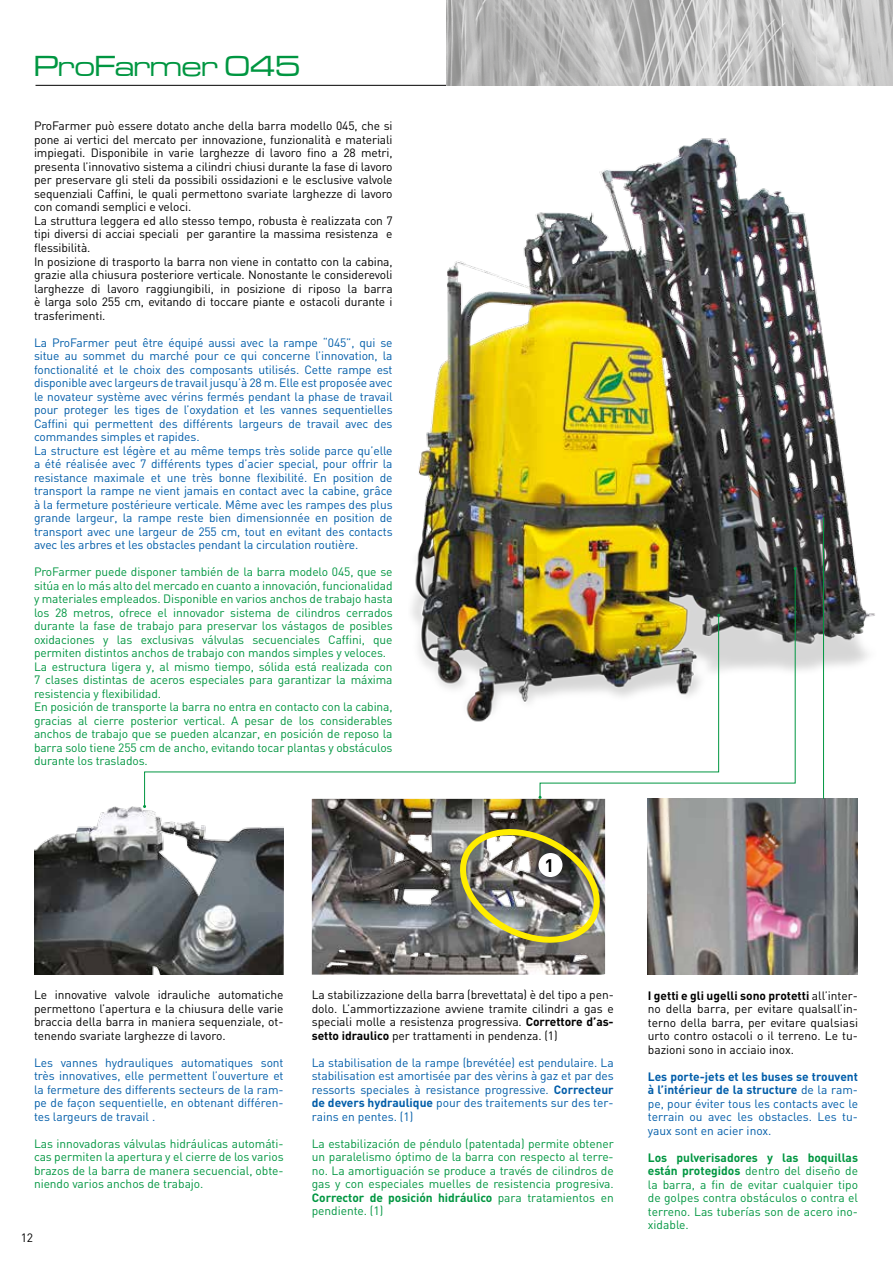
<style>
.page{position:relative;width:893px;height:1263px;background:#fff}
.page>*{position:absolute;margin:0;border:0;box-sizing:border-box;transform-origin:0 0}
.t1{font:500 expanded 30px "Microgramma Com";color:#009641}
.t2{font:700 18px "DIN";color:#000}
.t3{font:12px/13.5px "DIN";letter-spacing:-.01em;color:#005da9;text-align:justify}
.t4{font:12px/13.5px "DIN";letter-spacing:-.01em;color:#009641;text-align:justify}
.t5{font:12px/13.5px "DIN";letter-spacing:-.01em;color:#000;text-align:justify}
.s1{font-weight:700}
</style>
<div class="page">
<hr style="left:36px;top:85px;width:410px;height:1px;background:#000">
<img style="left:412px;top:138px;width:463px;height:592px">
<img style="left:312px;top:807px;width:293px;height:168px">
<img style="left:455px;top:817px;width:151px;height:138px">
<div style="left:538px;top:853px;width:24px;height:24px;background:#fff;border-radius:50%"></div>
<img style="left:34px;top:806px;width:250px;height:169px">
<img style="left:648px;top:799px;width:209px;height:176px">
<svg style="left:144px;top:614px;width:575px;height:193px"></svg>
<img style="left:539px;top:568px;width:257px;height:230px">
<svg style="left:538px;top:796px;width:4px;height:3px"></svg>
<hr style="left:823px;top:517px;width:1px;height:282px;background:#009641">
<img style="left:446px;top:0;width:447px;height:86px">
<h1 class="t1" style="left:34px;top:47px;width:268px">ProFarmer 045</h1>
<p class="t5" style="left:34px;top:120px;width:360px;text-align:left">ProFarmer può essere dotato anche della barra modello 045, che si pone ai vertici del mercato per innovazione, funzionalità e materiali impiegati. Disponibile in varie larghezze di lavoro fino a 28 metri, presenta l’innovativo sistema a cilindri chiusi durante la fase di lavoro per preservare gli steli da possibili ossidazioni e le esclusive valvole sequenziali Caffini, le quali permettono svariate larghezze di lavoro con comandi semplici e veloci.<br>La struttura leggera ed allo stesso tempo, robusta è realizzata con 7 tipi diversi di acciai speciali per garantire la massima resistenza e flessibilità.<br>In posizione di trasporto la barra non viene in contatto con la cabina, grazie alla chiusura posteriore verticale. Nonostante le considerevoli larghezze di lavoro raggiungibili, in posizione di riposo la barra è larga solo 255 cm, evitando di toccare piante e ostacoli durante i trasferimenti.</p>
<p class="t3" style="left:34px;top:336px;width:360px;text-align:left">La ProFarmer peut être équipé aussi avec la rampe “045”, qui se situe au sommet du marché pour ce qui concerne l’innovation, la fonctionalité et le choix des composants utilisés. Cette rampe est disponible avec largeurs de travail jusqu’à 28 m. Elle est proposée avec le novateur système avec vérins fermés pendant la phase de travail pour proteger les tiges de l’oxydation et les vannes sequentielles Caffini qui permettent des différents largeurs de travail avec des commandes simples et rapides.<br>La structure est légère et au même temps très solide parce qu’elle a été réalisée avec 7 différents types d’acier special, pour offrir la resistance maximale et une très bonne flexibilité. En position de transport la rampe ne vient jamais en contact avec la cabine, grâce à la fermeture postérieure verticale. Même avec les rampes des plus grande largeur, la rampe reste bien dimensionnée en position de transport avec une largeur de 255 cm, tout en evitant des contacts avec les arbres et les obstacles pendant la circulation routière.</p>
<p class="t4" style="left:34px;top:565px;width:360px;text-align:left">ProFarmer puede disponer también de la barra modelo 045, que se sitúa en lo más alto del mercado en cuanto a innovación, funcionalidad y materiales empleados. Disponible en varios anchos de trabajo hasta los 28 metros, ofrece el innovador sistema de cilindros cerrados durante la fase de trabajo para preservar los vástagos de posibles oxidaciones y las exclusivas válvulas secuenciales Caffini, que permiten distintos anchos de trabajo con mandos simples y veloces.<br>La estructura ligera y, al mismo tiempo, sólida está realizada con 7 clases distintas de aceros especiales para garantizar la máxima resistencia y flexibilidad.<br>En posición de transporte la barra no entra en contacto con la cabina, gracias al cierre posterior vertical. A pesar de los considerables anchos de trabajo que se pueden alcanzar, en posición de reposo la barra solo tiene 255 cm de ancho, evitando tocar plantas y obstáculos durante los traslados.</p>
<h2 class="t2" style="left:544px;top:853px;width:11px">1</h2>
<p class="t5" style="left:34px;top:988px;width:251px">Le innovative valvole idrauliche automatiche permettono l’apertura e la chiusura delle varie braccia della barra in maniera sequenziale, ot&shy;tenendo svariate larghezze di lavoro.</p>
<p class="t3" style="left:34px;top:1056px;width:251px">Les vannes hydrauliques automatiques sont très innovatives, elle permettent l’ouverture et la fermeture des differents secteurs de la ram&shy;pe de façon sequentielle, en obtenant différen&shy;tes largeurs de travail .</p>
<p class="t4" style="left:34px;top:1137px;width:251px">Las innovadoras válvulas hidráulicas automáti&shy;cas permiten la apertura y el cierre de los varios brazos de la barra de manera secuencial, obte&shy;niendo varios anchos de trabajo.</p>
<p class="t5" style="left:21px;top:1231px;width:14px">12</p>
<p class="t5" style="left:312px;top:988px;width:303px">La stabilizzazione della barra (brevettata) è del tipo a pen&shy;dolo. L’ammortizzazione avviene tramite cilindri a gas e speciali molle a resistenza progressiva. <span class="s1">Correttore d’as&shy;setto idraulico</span> per trattamenti in pendenza. (1)</p>
<p class="t3" style="left:312px;top:1056px;width:303px">La stabilisation de la rampe (brevétée) est pendulaire. La stabilisation est amortisée par des vèrins à gaz et par des ressorts speciales à resistance progressive. <span class="s1">Correcteur de devers hydraulique</span> pour des traitements sur des ter&shy;rains en pentes. (1)</p>
<p class="t4" style="left:312px;top:1137px;width:303px">La estabilización de péndulo (patentada) permite obtener un paralelismo óptimo de la barra con respecto al terre&shy;no. La amortiguación se produce a través de cilindros de gas y con especiales muelles de resistencia progresiva.<br><span class="s1">Corrector de posición hidráulico</span> para tratamientos en pendiente. (1)</p>
<p class="t5" style="left:648px;top:989px;width:212px"><span class="s1">I getti e gli ugelli sono protetti</span> all’inter&shy;no della barra, per evitare qualsall’in&shy;terno della barra, per evitare qualsiasi urto contro ostacoli o il terreno. Le tu&shy;bazioni sono in acciaio inox.</p>
<p class="t3" style="left:648px;top:1070px;width:212px"><span class="s1">Les porte-jets et les buses se trouvent à l’intérieur de la structure</span> de la ram&shy;pe, pour éviter tous les contacts avec le terrain ou avec les obstacles. Les tu&shy;yaux sont en acier inox.</p>
<p class="t4" style="left:648px;top:1151px;width:212px"><span class="s1">Los pulverisadores y las boquillas están protegidos</span> dentro del diseño de la barra, a fin de evitar cualquier tipo de golpes contra obstáculos o contra el terreno. Las tuberías son de acero ino&shy;xidable.</p>
</div>
